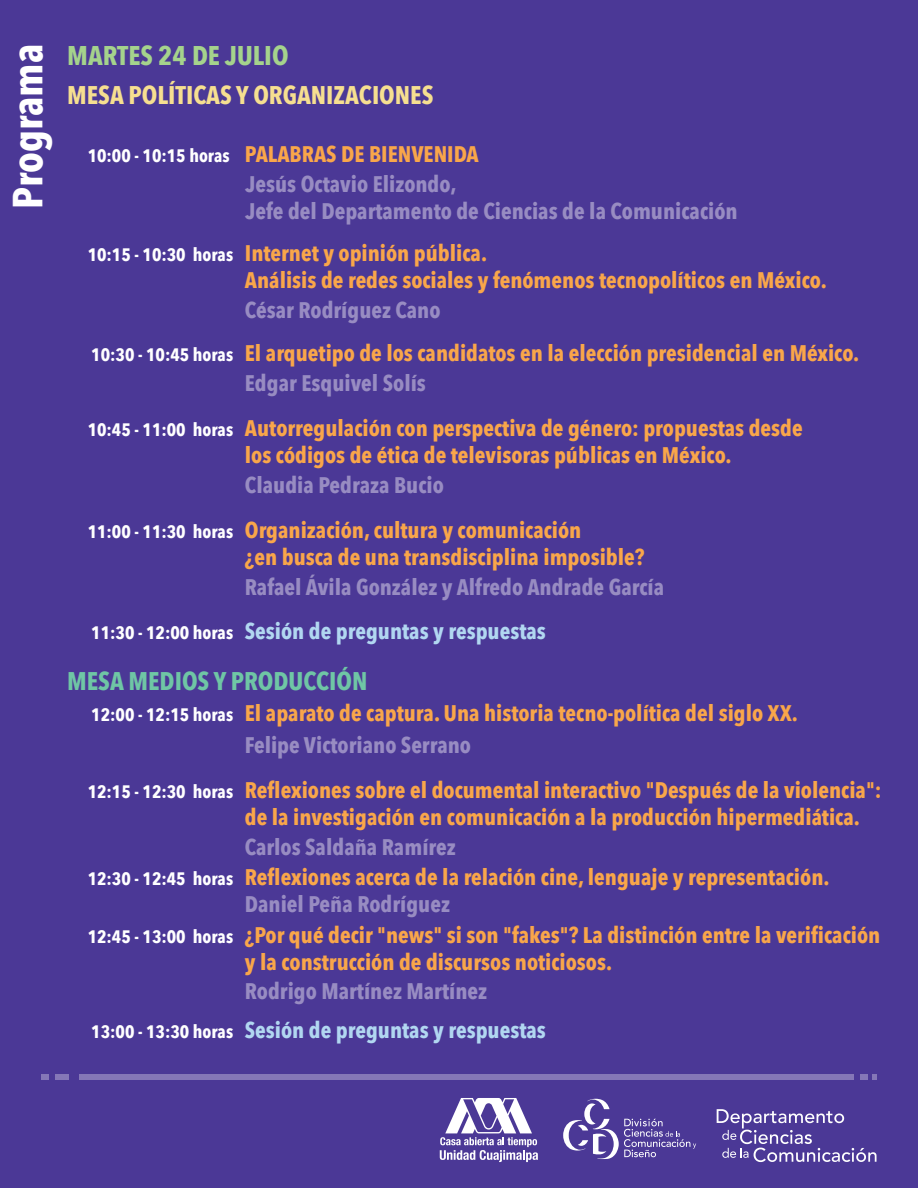
<style>
.page{position:relative;width:918px;height:1188px;background:#4b3896}
.page>*{position:absolute;margin:0;border:0;box-sizing:border-box;transform-origin:0 0}
.t1{font:700 42px "Avenir Next Condensed";color:#fff}
.t2{font:700 27px "Avenir Next Condensed";color:#a5d38c}
.t3{font:700 25.5px "Avenir Next Condensed";color:#f6df90}
.t4{font:700 25.5px "Avenir Next Condensed";color:#6fc6a5}
.t5{font:700 22.5px/27px "Avenir Next Condensed";color:#f9a64a}
.t6{font:700 22.5px/27px "Avenir Next Condensed";color:#988cc2}
.t7{font:700 22.5px "Avenir Next Condensed";color:#b1d7f1}
.t8{font:700 18px "Avenir Next Condensed";color:#fff}
.s1{font-size:18px;color:#fff}
</style>
<div class="page">
<div style="left:41px;top:1074px;width:8px;height:6px;background:#8577b7"></div>
<div style="left:56px;top:1074px;width:13px;height:6px;background:#8577b7"></div>
<div style="left:79px;top:1074px;width:774px;height:6px;background:#8577b7"></div>
<div style="left:860px;top:1074px;width:8px;height:6px;background:#8577b7"></div>
<svg style="left:872px;top:1074px;width:5px;height:6px"></svg>
<svg style="left:563px;top:1099px;width:133px;height:60px"></svg>
<svg style="left:440px;top:1098px;width:98px;height:64px"></svg>
<svg style="left:717px;top:1109px;width:160px;height:53px"></svg>
<h1 class="t1" style="left:2px;top:209px;width:166px;rotate:-90deg">Programa</h1>
<p class="t2" style="left:67px;top:39px;width:223px">MARTES 24 DE JULIO</p>
<p class="t3" style="left:67px;top:80px;width:368px">MESA POLÍTICAS Y ORGANIZACIONES</p>
<p class="t8" style="left:88px;top:145px;width:143px">10:00 - 10:15 horas</p>
<p class="t5" style="left:245px;top:141px;width:235px">PALABRAS DE BIENVENIDA</p>
<p class="t6" style="left:246px;top:171px;width:494px">Jesús Octavio Elizondo,<br>Jefe del Departamento de Ciencias de la Comunicación</p>
<p class="t8" style="left:88px;top:243px;width:147px">10:15 - 10:30 horas</p>
<p class="t5" style="left:245px;top:239px;width:583px">Internet y opinión pública.<br>Análisis de redes sociales y fenómenos tecnopolíticos en México.</p>
<p class="t6" style="left:245px;top:296px;width:197px">César Rodríguez Cano</p>
<p class="t8" style="left:91px;top:344px;width:143px">10:30 - 10:45 horas</p>
<p class="t5" style="left:245px;top:340px;width:616px">El arquetipo de los candidatos en la elección presidencial en México.</p>
<p class="t6" style="left:245px;top:370px;width:183px">Edgar Esquivel Solís</p>
<p class="t8" style="left:88px;top:419px;width:147px">10:45 - 11:00 horas</p>
<p class="t5" style="left:245px;top:415px;width:559px">Autorregulación con perspectiva de género: propuestas desde los códigos de ética de televisoras públicas en México.</p>
<p class="t6" style="left:245px;top:472px;width:201px">Claudia Pedraza Bucio</p>
<p class="t8" style="left:88px;top:521px;width:147px">11:00 - 11:30 horas</p>
<p class="t5" style="left:245px;top:517px;width:401px">Organización, cultura y comunicación<br>¿en busca de una transdisciplina imposible?</p>
<p class="t6" style="left:245px;top:574px;width:421px">Rafael Ávila González y Alfredo Andrade García</p>
<p class="t8" style="left:91px;top:622px;width:143px">11:30 - 12:00 horas</p>
<p class="t7" style="left:245px;top:617px;width:303px">Sesión de preguntas y respuestas</p>
<p class="t4" style="left:67px;top:665px;width:302px">MESA MEDIOS Y PRODUCCIÓN</p>
<p class="t8" style="left:91px;top:704px;width:143px">12:00 - 12:15 horas</p>
<p class="t5" style="left:245px;top:700px;width:555px">El aparato de captura. Una historia tecno-política del siglo XX.</p>
<p class="t6" style="left:245px;top:731px;width:228px">Felipe Victoriano Serrano</p>
<p class="t8" style="left:88px;top:781px;width:147px">12:15 - 12:30 horas</p>
<p class="t5" style="left:245px;top:776px;width:638px">Reflexiones sobre el documental interactivo "Después de la violencia": de la investigación en comunicación a la producción hipermediática.</p>
<p class="t6" style="left:245px;top:833px;width:212px">Carlos Saldaña Ramírez</p>
<p class="t8" style="left:88px;top:868px;width:147px">12:30 - 12:45 horas</p>
<p class="t5" style="left:245px;top:863px;width:586px">Reflexiones acerca de la relación cine, lenguaje y representación.</p>
<p class="t6" style="left:245px;top:891px;width:207px">Daniel Peña Rodríguez</p>
<p class="t8" style="left:88px;top:926px;width:147px">12:45 - 13:00 horas</p>
<p class="t5" style="left:245px;top:921px;width:637px">¿Por qué decir "news" si son "fakes"? La distinción entre la verificación y la construcción de discursos noticiosos.</p>
<p class="t6" style="left:245px;top:977px;width:244px">Rodrigo Martínez Martínez</p>
<p class="t7" style="left:91px;top:1016px;width:456px"><span class="s1">13:00 - 13:30 horas</span> Sesión de preguntas y respuestas</p>
</div>
